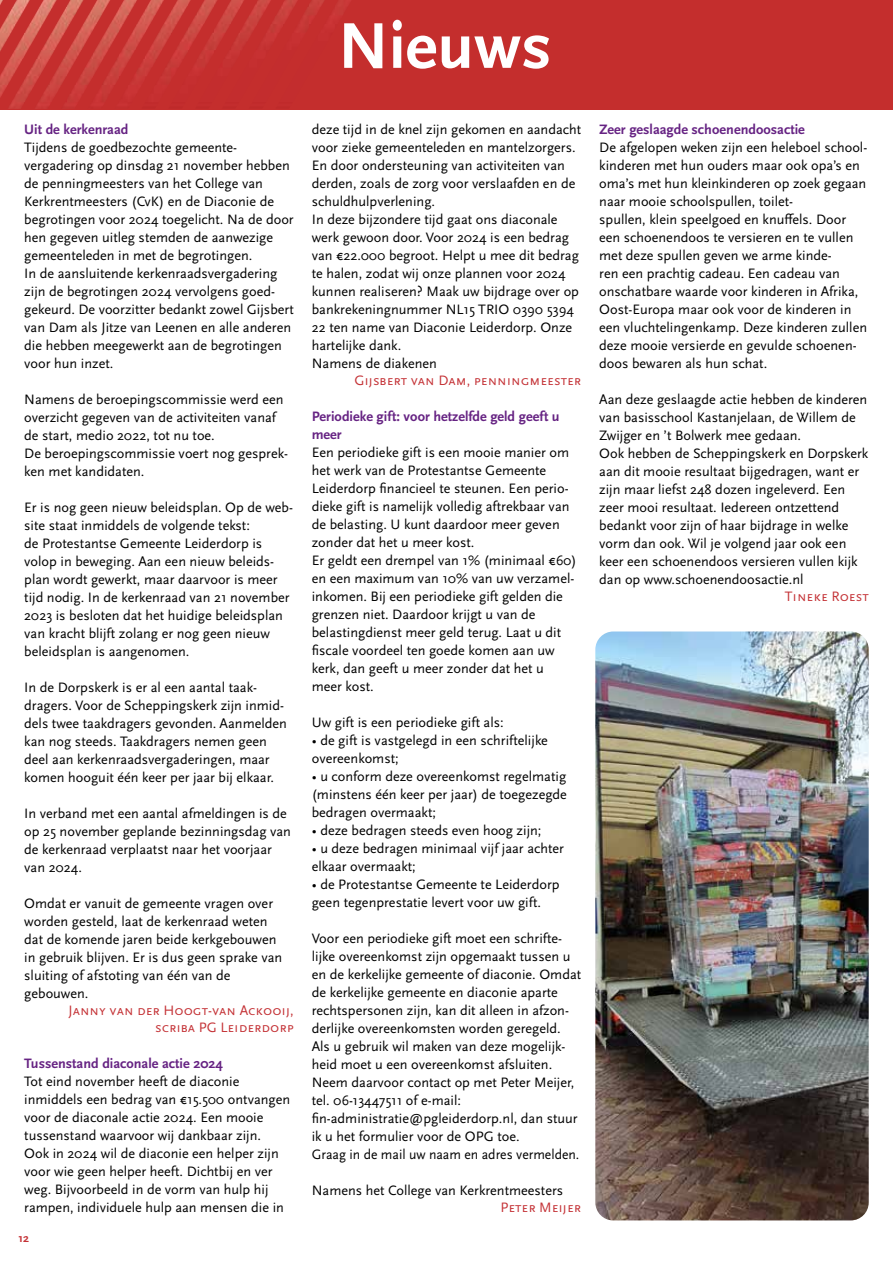
<style>
.page{position:relative;width:893px;height:1263px;background:#fff}
.page>*{position:absolute;margin:0;border:0;box-sizing:border-box;transform-origin:0 0}
.t1{font:700 67.5px "Scala Sans Pro";color:#fff}
.t2{font:14.25px/18px "Scala Sans Pro";color:#000}
.t3{font:700 14.25px/18px "Scala Sans Pro";color:#662383}
.t4{font:14.25px/17.1px "Scala Sans Caps";color:#c43236;text-align:right}
.t5{font:700 12px "Scala Sans Pro";color:#c43236}
</style>
<div class="page">
<div style="left:0;top:0;width:893px;height:109px;background:#c42e2d"></div>
<img style="left:0;top:0;width:350px;height:109px">
<img style="left:595px;top:631px;width:274px;height:589px">
<h1 class="t1" style="left:338px;top:7px;width:215px">Nieuws</h1>
<p class="t3" style="left:24px;top:120px;width:106px">Uit de kerkenraad</p>
<p class="t2" style="left:24px;top:138px;width:271px">Tijdens de goedbezochte gemeente&shy;vergadering op dinsdag 21 november hebben de penningmeesters van het College van Kerkrentmeesters (CvK) en de Diaconie de begrotingen voor 2024 toegelicht. Na de door hen gegeven uitleg stemden de aanwezige gemeenteleden in met de begrotingen.<br>In de aansluitende kerkenraadsvergadering zijn de begrotingen 2024 vervolgens goed&shy;gekeurd. De voorzitter bedankt zowel Gijsbert van Dam als Jitze van Leenen en alle anderen die hebben meegewerkt aan de begrotingen voor hun inzet.</p>
<p class="t2" style="left:24px;top:390px;width:265px">Namens de beroepingscommissie werd een overzicht gegeven van de activiteiten vanaf de start, medio 2022, tot nu toe.<br>De beroepingscommissie voert nog gesprek&shy;ken met kandidaten.</p>
<p class="t2" style="left:24px;top:498px;width:270px">Er is nog geen nieuw beleidsplan. Op de web&shy;site staat inmiddels de volgende tekst:<br>de Protestantse Gemeente Leiderdorp is volop in beweging. Aan een nieuw beleids&shy;plan wordt gewerkt, maar daarvoor is meer tijd nodig. In de kerkenraad van 21 november 2023 is besloten dat het huidige beleidsplan van kracht blijft zolang er nog geen nieuw beleidsplan is aangenomen.</p>
<p class="t2" style="left:24px;top:678px;width:264px">In de Dorpskerk is er al een aantal taak&shy;dragers. Voor de Scheppingskerk zijn inmid&shy;dels twee taakdragers gevonden. Aanmelden kan nog steeds. Taakdragers nemen geen deel aan kerkenraadsvergaderingen, maar komen hooguit één keer per jaar bij elkaar.</p>
<p class="t2" style="left:24px;top:804px;width:268px">In verband met een aantal afmeldingen is de op 25 november geplande bezinningsdag van de kerkenraad verplaatst naar het voorjaar van 2024.</p>
<p class="t2" style="left:24px;top:894px;width:260px">Omdat er vanuit de gemeente vragen over worden gesteld, laat de kerkenraad weten dat de komende jaren beide kerkgebouwen in gebruik blijven. Er is dus geen sprake van sluiting of afstoting van één van de gebouwen.</p>
<p class="t4" style="left:68px;top:1002px;width:227px">Janny van der Hoogt-van Ackooij, scriba PG Leiderdorp</p>
<p class="t3" style="left:24px;top:1054px;width:200px">Tussenstand diaconale actie 2024</p>
<p class="t2" style="left:24px;top:1072px;width:267px">Tot eind november heeft de diaconie inmiddels een bedrag van €15.500 ontvangen voor de diaconale actie 2024. Een mooie tussenstand waarvoor wij dankbaar zijn.<br>Ook in 2024 wil de diaconie een helper zijn voor wie geen helper heeft. Dichtbij en ver weg. Bijvoorbeeld in de vorm van hulp hij rampen, individuele hulp aan mensen die in</p>
<p class="t5" style="left:18px;top:1231px;width:12px">12</p>
<p class="t2" style="left:312px;top:120px;width:271px">deze tijd in de knel zijn gekomen en aandacht voor zieke gemeenteleden en mantelzorgers.<br>En door ondersteuning van activiteiten van derden, zoals de zorg voor verslaafden en de schuldhulpverlening.<br>In deze bijzondere tijd gaat ons diaconale werk gewoon door. Voor 2024 is een bedrag van €22.000 begroot. Helpt u mee dit bedrag te halen, zodat wij onze plannen voor 2024 kunnen realiseren? Maak uw bijdrage over op bankrekeningnummer NL15 TRIO 0390 5394<br>22 ten name van Diaconie Leiderdorp. Onze hartelijke dank.<br>Namens de diakenen</p>
<p class="t4" style="left:354px;top:372px;width:228px">Gijsbert van Dam, penningmeester</p>
<p class="t3" style="left:312px;top:407px;width:249px">Periodieke gift: voor hetzelfde geld geeft u meer</p>
<p class="t2" style="left:312px;top:443px;width:266px">Een periodieke gift is een mooie manier om het werk van de Protestantse Gemeente Leiderdorp financieel te steunen. Een perio&shy;dieke gift is namelijk volledig aftrekbaar van de belasting. U kunt daardoor meer geven zonder dat het u meer kost.<br>Er geldt een drempel van 1% (minimaal €60) en een maximum van 10% van uw verzamel&shy;inkomen. Bij een periodieke gift gelden die grenzen niet. Daardoor krijgt u van de belastingdienst meer geld terug. Laat u dit fiscale voordeel ten goede komen aan uw kerk, dan geeft u meer zonder dat het u meer kost.</p>
<p class="t2" style="left:312px;top:713px;width:194px">Uw gift is een periodieke gift als:</p>
<p class="t2" style="left:312px;top:731px;width:238px">• de gift is vastgelegd in een schriftelijke overeenkomst;</p>
<p class="t2" style="left:312px;top:767px;width:257px;text-align:justify">• u conform deze overeenkomst regelmatig (minstens één keer per jaar) de toegezegde bedragen overmaakt;</p>
<p class="t2" style="left:312px;top:821px;width:231px">• deze bedragen steeds even hoog zijn;</p>
<p class="t2" style="left:312px;top:839px;width:254px">• u deze bedragen minimaal vijf jaar achter elkaar overmaakt;</p>
<p class="t2" style="left:312px;top:875px;width:249px">• de Protestantse Gemeente te Leiderdorp geen tegenprestatie levert voor uw gift.</p>
<p class="t2" style="left:312px;top:929px;width:271px">Voor een periodieke gift moet een schrifte&shy;lijke overeenkomst zijn opgemaakt tussen u en de kerkelijke gemeente of diaconie. Omdat de kerkelijke gemeente en diaconie aparte rechtspersonen zijn, kan dit alleen in afzon&shy;derlijke overeenkomsten worden geregeld.<br>Als u gebruik wil maken van deze mogelijk&shy;heid moet u een overeenkomst afsluiten.<br>Neem daarvoor contact op met Peter Meijer, tel. 06-13447511 of e-mail: fin-administratie@pgleiderdorp.nl, dan stuur ik u het formulier voor de OPG toe.<br>Graag in de mail uw naam en adres vermelden.</p>
<p class="t2" style="left:312px;top:1181px;width:253px">Namens het College van Kerkrentmeesters</p>
<p class="t4" style="left:500px;top:1199px;width:82px">Peter Meijer</p>
<p class="t3" style="left:599px;top:120px;width:207px">Zeer geslaagde schoenendoosactie</p>
<p class="t2" style="left:599px;top:138px;width:269px">De afgelopen weken zijn een heleboel school&shy;kinderen met hun ouders maar ook opa’s en oma’s met hun kleinkinderen op zoek gegaan naar mooie schoolspullen, toilet-<br>spullen, klein speelgoed en knuffels. Door een schoenendoos te versieren en te vullen met deze spullen geven we arme kinde-<br>ren een prachtig cadeau. Een cadeau van onschatbare waarde voor kinderen in Afrika, Oost-Europa maar ook voor de kinderen in een vluchtelingenkamp. Deze kinderen zullen deze mooie versierde en gevulde schoenen&shy;doos bewaren als hun schat.</p>
<p class="t2" style="left:599px;top:390px;width:271px">Aan deze geslaagde actie hebben de kinderen van basisschool Kastanjelaan, de Willem de Zwijger en ’t Bolwerk mee gedaan.<br>Ook hebben de Scheppingskerk en Dorpskerk aan dit mooie resultaat bijgedragen, want er zijn maar liefst 248 dozen ingeleverd. Een zeer mooi resultaat. Iedereen ontzettend bedankt voor zijn of haar bijdrage in welke vorm dan ook. Wil je volgend jaar ook een keer een schoenendoos versieren vullen kijk dan op www.schoenendoosactie.nl</p>
<p class="t4" style="left:785px;top:588px;width:85px">Tineke Roest</p>
</div>
